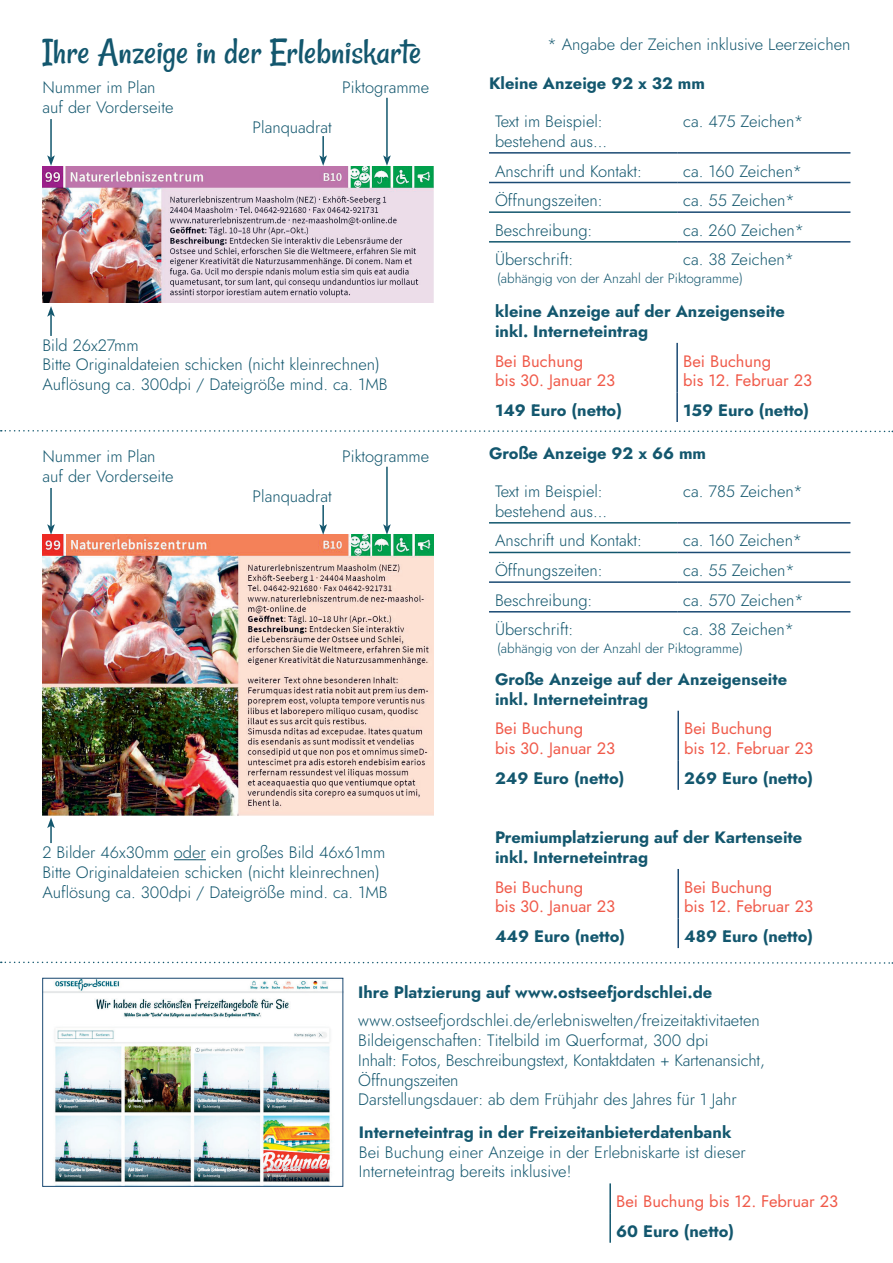
<style>
.page{position:relative;width:893px;height:1263px;background:#fff}
.page>*{position:absolute;margin:0;border:0;box-sizing:border-box;transform-origin:0 0}
.t1{font:37.5px "Rancho";color:#13576e}
.t2{font:300 16.5px/19.8px "Jost";color:#13576e}
.t3{font:700 16.5px/19.8px "Jost";color:#13576e}
.t4{font:16.5px/19.8px "Jost";color:#f05a4a}
.t5{font:300 13.5px "Jost";color:#13576e}
.s1{font-weight:700}
</style>
<div class="page">
<svg style="left:1px;top:430px;width:892px;height:3px"></svg>
<svg style="left:1px;top:961px;width:892px;height:3px"></svg>
<img style="left:43px;top:167px;width:391px;height:136px">
<hr style="left:489px;top:152px;width:188px;height:2px;background:#1b4a73">
<hr style="left:677px;top:152px;width:173px;height:2px;background:#1b4a73">
<hr style="left:489px;top:182px;width:188px;height:1px;background:#1b4a73">
<hr style="left:677px;top:182px;width:173px;height:1px;background:#1b4a73">
<hr style="left:677px;top:211px;width:173px;height:2px;background:#1b4a73">
<hr style="left:677px;top:241px;width:173px;height:2px;background:#1b4a73">
<hr style="left:489px;top:211px;width:188px;height:2px;background:#13576e">
<hr style="left:489px;top:241px;width:188px;height:2px;background:#13576e">
<hr style="left:50px;top:119px;width:2px;height:39px;background:#13576e">
<svg style="left:47px;top:155px;width:8px;height:11px"></svg>
<hr style="left:322px;top:136px;width:2px;height:22px;background:#13576e">
<svg style="left:319px;top:155px;width:8px;height:11px"></svg>
<hr style="left:386px;top:98px;width:2px;height:60px;background:#13576e">
<svg style="left:383px;top:155px;width:8px;height:11px"></svg>
<hr style="left:50px;top:314px;width:2px;height:22px;background:#13576e">
<svg style="left:47px;top:306px;width:8px;height:11px"></svg>
<hr style="left:676px;top:343px;width:2px;height:49px;background:#1b4a73">
<hr style="left:676px;top:392px;width:2px;height:30px;background:#1b4a73">
<hr style="left:174px;top:859px;width:32px;height:1px;background:#13576e">
<img style="left:43px;top:535px;width:391px;height:280px">
<hr style="left:677px;top:522px;width:173px;height:2px;background:#1b4a73">
<hr style="left:677px;top:552px;width:173px;height:1px;background:#1b4a73">
<hr style="left:489px;top:581px;width:188px;height:2px;background:#1b4a73">
<hr style="left:677px;top:581px;width:173px;height:2px;background:#1b4a73">
<hr style="left:489px;top:611px;width:188px;height:1px;background:#1b4a73">
<hr style="left:677px;top:611px;width:173px;height:1px;background:#1b4a73">
<hr style="left:489px;top:522px;width:188px;height:2px;background:#13576e">
<hr style="left:489px;top:552px;width:188px;height:1px;background:#13576e">
<hr style="left:50px;top:488px;width:2px;height:38px;background:#13576e">
<svg style="left:47px;top:524px;width:8px;height:11px"></svg>
<hr style="left:322px;top:505px;width:2px;height:21px;background:#13576e">
<svg style="left:319px;top:524px;width:8px;height:11px"></svg>
<hr style="left:386px;top:467px;width:2px;height:59px;background:#13576e">
<svg style="left:383px;top:524px;width:8px;height:11px"></svg>
<svg style="left:47px;top:817px;width:8px;height:26px"></svg>
<hr style="left:677px;top:711px;width:2px;height:49px;background:#1b4a73">
<hr style="left:677px;top:760px;width:2px;height:30px;background:#1b4a73">
<hr style="left:677px;top:869px;width:2px;height:49px;background:#1b4a73">
<hr style="left:677px;top:918px;width:2px;height:30px;background:#1b4a73">
<hr style="left:609px;top:1183px;width:2px;height:30px;background:#13576e">
<hr style="left:609px;top:1213px;width:2px;height:30px;background:#13576e">
<img style="left:45px;top:980px;width:296px;height:202px">
<p class="t1" style="left:43px;top:30px;width:380px">Ihre Anzeige in der Erlebniskarte</p>
<p class="t2" style="left:547px;top:34px;width:305px">* Angabe der Zeichen inklusive Leerzeichen</p>
<p class="t2" style="left:43px;top:78px;width:115px">Nummer im Plan</p>
<p class="t2" style="left:342px;top:78px;width:89px">Piktogramme</p>
<p class="t2" style="left:43px;top:97px;width:132px">auf der Vorderseite</p>
<p class="t2" style="left:253px;top:117px;width:81px">Planquadrat</p>
<p class="t3" style="left:489px;top:73px;width:217px">Kleine Anzeige 92 x 32 mm</p>
<p class="t2" style="left:495px;top:112px;width:114px">Text im Beispiel: bestehend aus...</p>
<p class="t2" style="left:683px;top:112px;width:122px">ca. 475 Zeichen*</p>
<p class="t2" style="left:495px;top:161px;width:149px">Anschrift und Kontakt:</p>
<p class="t2" style="left:683px;top:161px;width:121px">ca. 160 Zeichen*</p>
<p class="t2" style="left:495px;top:191px;width:109px">Öffnungszeiten:</p>
<p class="t2" style="left:683px;top:191px;width:113px">ca. 55 Zeichen*</p>
<p class="t2" style="left:495px;top:220px;width:99px">Beschreibung:</p>
<p class="t2" style="left:683px;top:220px;width:122px">ca. 260 Zeichen*</p>
<p class="t2" style="left:495px;top:250px;width:80px">Überschrift:</p>
<p class="t2" style="left:683px;top:250px;width:113px">ca. 38 Zeichen*</p>
<p class="t5" style="left:497px;top:269px;width:247px">(abhängig von der Anzahl der Piktogramme)</p>
<p class="t3" style="left:495px;top:302px;width:291px">kleine Anzeige auf der Anzeigenseite inkl. Interneteintrag</p>
<p class="t4" style="left:495px;top:351px;width:122px">Bei Buchung<br>bis 30. Januar 23</p>
<p class="t4" style="left:683px;top:351px;width:130px">Bei Buchung<br>bis 12. Februar 23</p>
<p class="t3" style="left:495px;top:400px;width:128px">149 Euro (netto)</p>
<p class="t3" style="left:683px;top:400px;width:128px">159 Euro (netto)</p>
<p class="t2" style="left:43px;top:335px;width:98px">Bild 26x27mm</p>
<p class="t2" style="left:43px;top:355px;width:339px">Bitte Originaldateien schicken (nicht kleinrechnen)</p>
<p class="t2" style="left:43px;top:375px;width:347px">Auflösung ca. 300dpi / Dateigröße mind. ca. 1MB</p>
<p class="t2" style="left:43px;top:446px;width:115px">Nummer im Plan</p>
<p class="t2" style="left:342px;top:446px;width:89px">Piktogramme</p>
<p class="t2" style="left:43px;top:466px;width:132px">auf der Vorderseite</p>
<p class="t2" style="left:253px;top:486px;width:81px">Planquadrat</p>
<p class="t3" style="left:489px;top:443px;width:219px">Große Anzeige 92 x 66 mm</p>
<p class="t2" style="left:495px;top:481px;width:114px">Text im Beispiel: bestehend aus...</p>
<p class="t2" style="left:683px;top:481px;width:121px">ca. 785 Zeichen*</p>
<p class="t2" style="left:495px;top:531px;width:149px">Anschrift und Kontakt:</p>
<p class="t2" style="left:683px;top:531px;width:121px">ca. 160 Zeichen*</p>
<p class="t2" style="left:495px;top:561px;width:109px">Öffnungszeiten:</p>
<p class="t2" style="left:683px;top:561px;width:113px">ca. 55 Zeichen*</p>
<p class="t2" style="left:495px;top:590px;width:99px">Beschreibung:</p>
<p class="t2" style="left:683px;top:590px;width:122px">ca. 570 Zeichen*</p>
<p class="t2" style="left:495px;top:620px;width:80px">Überschrift:</p>
<p class="t2" style="left:683px;top:620px;width:113px">ca. 38 Zeichen*</p>
<p class="t5" style="left:497px;top:639px;width:247px">(abhängig von der Anzahl der Piktogramme)</p>
<p class="t3" style="left:495px;top:669px;width:294px">Große Anzeige auf der Anzeigenseite inkl. Interneteintrag</p>
<p class="t4" style="left:495px;top:719px;width:122px">Bei Buchung<br>bis 30. Januar 23</p>
<p class="t4" style="left:684px;top:719px;width:130px">Bei Buchung<br>bis 12. Februar 23</p>
<p class="t3" style="left:495px;top:768px;width:131px">249 Euro (netto)</p>
<p class="t3" style="left:684px;top:768px;width:130px">269 Euro (netto)</p>
<p class="t3" style="left:495px;top:828px;width:309px">Premiumplatzierung auf der Kartenseite inkl. Interneteintrag</p>
<p class="t4" style="left:495px;top:877px;width:122px">Bei Buchung<br>bis 30. Januar 23</p>
<p class="t4" style="left:684px;top:877px;width:130px">Bei Buchung<br>bis 12. Februar 23</p>
<p class="t3" style="left:495px;top:926px;width:132px">449 Euro (netto)</p>
<p class="t3" style="left:684px;top:926px;width:130px">489 Euro (netto)</p>
<p class="t3" style="left:358px;top:982px;width:356px">Ihre Platzierung auf www.ostseefjordschlei.de</p>
<p class="t2" style="left:358px;top:1011px;width:403px">www.ostseefjordschlei.de/erlebniswelten/freizeitaktivitaeten</p>
<p class="t2" style="left:358px;top:1030px;width:352px">Bildeigenschaften: Titelbild im Querformat, 300 dpi</p>
<p class="t2" style="left:358px;top:1050px;width:408px">Inhalt: Fotos, Beschreibungstext, Kontaktdaten + Kartenansicht,<br>Öffnungszeiten</p>
<p class="t2" style="left:358px;top:1090px;width:380px">Darstellungsdauer: ab dem Frühjahr des Jahres für 1 Jahr</p>
<p class="t2" style="left:359px;top:1122px;width:388px"><span class="s1">Interneteintrag in der Freizeitanbieterdatenbank<br></span>Bei Buchung einer Anzeige in der Erlebniskarte ist dieser<br>Interneteintrag bereits inklusive!</p>
<p class="t4" style="left:616px;top:1191px;width:223px">Bei Buchung bis 12. Februar 23</p>
<p class="t3" style="left:616px;top:1221px;width:119px">60 Euro (netto)</p>
<p class="t2" style="left:43px;top:842px;width:344px">2 Bilder 46x30mm oder ein großes Bild 46x61mm<br>Bitte Originaldateien schicken (nicht kleinrechnen)</p>
<p class="t2" style="left:43px;top:882px;width:347px">Auflösung ca. 300dpi / Dateigröße mind. ca. 1MB</p>
</div>
